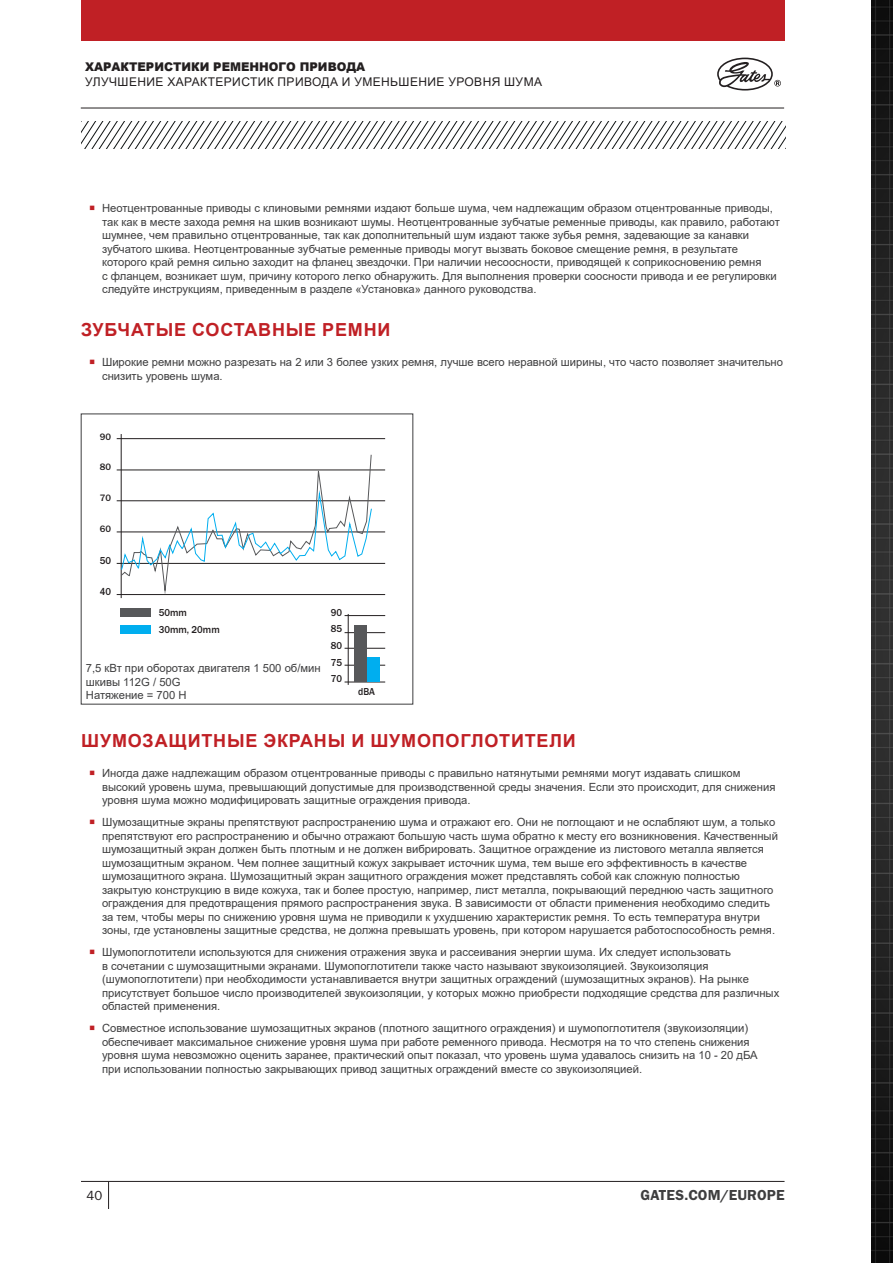
<style>
.page{position:relative;width:893px;height:1263px;background:#fff}
.page>*{position:absolute;margin:0;border:0;box-sizing:border-box;transform-origin:0 0}
.BODY_-_Title{font:700 18px "Arial";letter-spacing:.045em;color:#c02025}
.t1{font:15px "Franklin Gothic URW Dem";letter-spacing:.01em;color:#3e3e3f}
.t2{font:13.5px "Franklin Gothic URW Boo";color:#231f20}
.HEADER_-_Subtitle{font:12px "Arial";letter-spacing:.035em;color:#231f20}
.HEADER_-_Title{font:900 12px "Arial";color:#231f20}
.BODY_-_Copy{font:11.25px/13.5px "Arial";color:#3e3e3f}
.t3{font:500 10.5px/17px "Franklin Gothic URW";color:#231f20;scale:.92 1}
.t4{font:500 9.6px "Franklin Gothic URW";color:#231f20}
</style>
<div class="page">
<img style="left:872px;top:0;width:21px;height:1263px">
<div style="left:81px;top:0;width:704px;height:40px;background:#c02025"></div>
<svg style="left:108px;top:1182px;width:1px;height:27px"></svg>
<hr style="left:81px;top:1181px;width:703px;height:1px;background:#231f20">
<svg style="left:81px;top:122px;width:704px;height:26px"></svg>
<hr style="left:81px;top:108px;width:633px;height:1px;background:#231f20">
<hr style="left:714px;top:108px;width:70px;height:1px;background:#231f20">
<svg style="left:717px;top:58px;width:64px;height:33px"></svg>
<hr style="left:348px;top:614px;width:1px;height:71px;background:#231f20">
<hr style="left:345px;top:682px;width:40px;height:1px;background:#231f20">
<hr style="left:345px;top:665px;width:40px;height:1px;background:#231f20">
<hr style="left:345px;top:648px;width:40px;height:1px;background:#231f20">
<hr style="left:345px;top:632px;width:40px;height:1px;background:#231f20">
<hr style="left:345px;top:615px;width:40px;height:1px;background:#231f20">
<hr style="left:121px;top:434px;width:1px;height:164px;background:#231f20">
<hr style="left:117px;top:594px;width:268px;height:1px;background:#231f20">
<hr style="left:117px;top:563px;width:268px;height:1px;background:#231f20">
<hr style="left:117px;top:531px;width:268px;height:1px;background:#231f20">
<hr style="left:117px;top:500px;width:268px;height:1px;background:#231f20">
<hr style="left:117px;top:470px;width:268px;height:1px;background:#231f20">
<hr style="left:117px;top:438px;width:268px;height:1px;background:#231f20">
<svg style="left:120px;top:454px;width:252px;height:143px"></svg>
<div style="left:120px;top:608px;width:31px;height:8px;background:#57585a"></div>
<div style="left:120px;top:625px;width:31px;height:9px;background:#00aeef"></div>
<div style="left:368px;top:657px;width:12px;height:25px;background:#00aeef"></div>
<div style="left:354px;top:625px;width:12px;height:57px;background:#57585a"></div>
<p class="HEADER_-_Title" style="left:85px;top:58px;width:282px">ХАРАКТЕРИСТИКИ РЕМЕННОГО ПРИВОДА</p>
<p class="HEADER_-_Subtitle" style="left:85px;top:73px;width:458px">УЛУЧШЕНИЕ ХАРАКТЕРИСТИК ПРИВОДА И УМЕНЬШЕНИЕ УРОВНЯ ШУМА</p>
<p class="BODY_-_Copy" style="left:102px;top:202px;width:679px">Неотцентрованные приводы с клиновыми ремнями издают больше шума, чем надлежащим образом отцентрованные приводы, так как в месте захода ремня на шкив возникают шумы. Неотцентрованные зубчатые ременные приводы, как правило, работают шумнее, чем правильно отцентрованные, так как дополнительный шум издают также зубья ремня, задевающие за канавки зубчатого шкива. Неотцентрованные зубчатые ременные приводы могут вызвать боковое смещение ремня, в результате которого край ремня сильно заходит на фланец звездочки. При наличии несоосности, приводящей к соприкосновению ремня<br>с фланцем, возникает шум, причину которого легко обнаружить. Для выполнения проверки соосности привода и ее регулировки следуйте инструкциям, приведенным в разделе «Установка» данного руководства.</p>
<p class="BODY_-_Title" style="left:81px;top:317px;width:311px">ЗУБЧАТЫЕ СОСТАВНЫЕ РЕМНИ</p>
<p class="BODY_-_Copy" style="left:102px;top:355px;width:682px">Широкие ремни можно разрезать на 2 или 3 более узких ремня, лучше всего неравной ширины, что часто позволяет значительно снизить уровень шума.</p>
<p class="t4" style="left:100px;top:431px;width:13px">90</p>
<p class="t4" style="left:100px;top:461px;width:13px">80</p>
<p class="t4" style="left:100px;top:492px;width:13px">70</p>
<p class="t4" style="left:100px;top:523px;width:13px">60</p>
<p class="t3" style="left:100px;top:552px;width:14px">50</p>
<p class="t3" style="left:100px;top:583px;width:14px">40</p>
<p class="t3" style="left:159px;top:604px;width:68px">50mm<br>30mm, 20mm</p>
<p class="t3" style="left:331px;top:604px;width:14px">90</p>
<p class="t3" style="left:331px;top:620px;width:14px">85</p>
<p class="t3" style="left:331px;top:637px;width:14px">80</p>
<p class="t3" style="left:331px;top:653px;width:14px">75</p>
<p class="BODY_-_Copy" style="left:86px;top:662px;width:236px">7,5 кВт при оборотах двигателя 1 500 об/мин шкивы 112G / 50G<br>Натяжение = 700 Н</p>
<p class="t3" style="left:331px;top:670px;width:14px">70</p>
<p class="t3" style="left:358px;top:683px;width:20px">dBA</p>
<p class="BODY_-_Title" style="left:81px;top:728px;width:496px">ШУМОЗАЩИТНЫЕ ЭКРАНЫ И ШУМОПОГЛОТИТЕЛИ</p>
<p class="BODY_-_Copy" style="left:102px;top:766px;width:675px">Иногда даже надлежащим образом отцентрованные приводы с правильно натянутыми ремнями могут издавать слишком высокий уровень шума, превышающий допустимые для производственной среды значения. Если это происходит, для снижения уровня шума можно модифицировать защитные ограждения привода.</p>
<p class="BODY_-_Copy" style="left:102px;top:815px;width:677px">Шумозащитные экраны препятствуют распространению шума и отражают его. Они не поглощают и не ослабляют шум, а только препятствуют его распространению и обычно отражают большую часть шума обратно к месту его возникновения. Качественный шумозащитный экран должен быть плотным и не должен вибрировать. Защитное ограждение из листового металла является шумозащитным экраном. Чем полнее защитный кожух закрывает источник шума, тем выше его эффективность в качестве шумозащитного экрана. Шумозащитный экран защитного ограждения может представлять собой как сложную полностью закрытую конструкцию в виде кожуха, так и более простую, например, лист металла, покрывающий переднюю часть защитного ограждения для предотвращения прямого распространения звука. В зависимости от области применения необходимо следить за тем, чтобы меры по снижению уровня шума не приводили к ухудшению характеристик ремня. То есть температура внутри зоны, где установлены защитные средства, не должна превышать уровень, при котором нарушается работоспособность ремня.</p>
<p class="BODY_-_Copy" style="left:102px;top:945px;width:679px">Шумопоглотители используются для снижения отражения звука и рассеивания энергии шума. Их следует использовать<br>в сочетании с шумозащитными экранами. Шумопоглотители также часто называют звукоизоляцией. Звукоизоляция (шумопоглотители) при необходимости устанавливается внутри защитных ограждений (шумозащитных экранов). На рынке присутствует большое число производителей звукоизоляции, у которых можно приобрести подходящие средства для различных областей применения.</p>
<p class="BODY_-_Copy" style="left:102px;top:1021px;width:657px">Совместное использование шумозащитных экранов (плотного защитного ограждения) и шумопоглотителя (звукоизоляции) обеспечивает максимальное снижение уровня шума при работе ременного привода. Несмотря на то что степень снижения уровня шума невозможно оценить заранее, практический опыт показал, что уровень шума удавалось снизить на 10 - 20 дБА при использовании полностью закрывающих привод защитных ограждений вместе со звукоизоляцией.</p>
<p class="t2" style="left:87px;top:1187px;width:17px">40</p>
<h2 class="t1" style="left:640px;top:1186px;width:146px">GATES.COM/EUROPE</h2>
</div>
